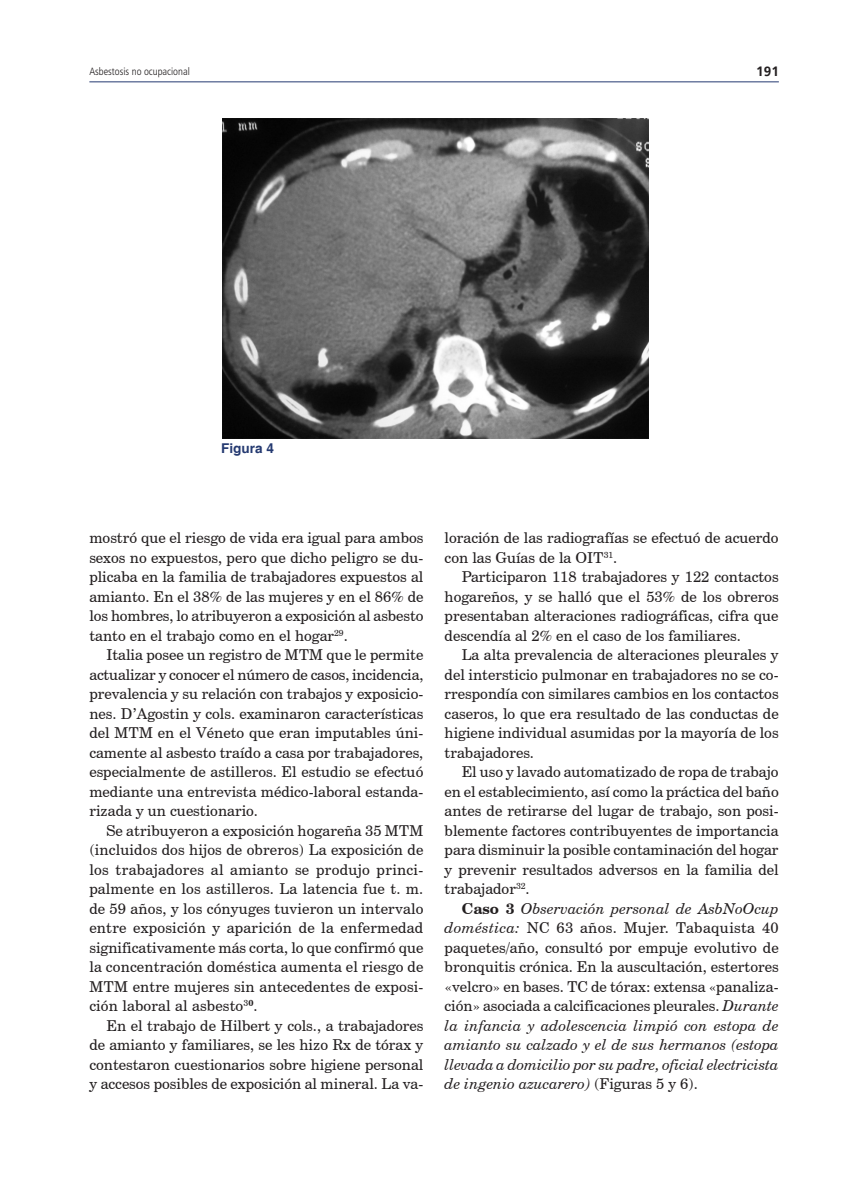
<style>
.page{position:relative;width:851px;height:1191px;background:#fff}
.page>*{position:absolute;margin:0;border:0;box-sizing:border-box;transform-origin:0 0}
.texto{font:15px/19.5px "Century Schoolbook BT";color:#231f20;text-align:justify}
.epigrafe{font:700 13.5px "Helvetica";color:#253a71}
.t1{font:700 13.5px "Frutiger";color:#231f20}
.t2{font:300 condensed 10.5px "Frutiger LT Std";color:#231f20}
.s1{font-weight:700}
.s2{font-style:italic}
</style>
<div class="page">
<hr style="left:89px;top:81px;width:689px;height:1px;background:#253a71">
<img style="left:223px;top:119px;width:425px;height:319px">
<p class="t2" style="left:89px;top:66px;width:102px">Asbestosis no ocupacional</p>
<p class="t1" style="left:756px;top:63px;width:24px">191</p>
<p class="epigrafe" style="left:221px;top:440px;width:54px">Figura 4</p>
<p class="texto" style="left:89px;top:528px;width:335px">mostró que el riesgo de vida era igual para ambos sexos no expuestos, pero que dicho peligro se du&shy;plicaba en la familia de trabajadores expuestos al amianto. En el 38% de las mujeres y en el 86% de los hombres, lo atribuyeron a exposición al asbesto tanto en el trabajo como en el hogar<sup>29</sup>.</p>
<p class="texto" style="left:89px;top:645px;width:335px;text-indent:17px">Italia posee un registro de MTM que le permite actualizar y conocer el número de casos, incidencia, prevalencia y su relación con trabajos y exposicio&shy;nes. D’Agostin y cols. examinaron características del MTM en el Véneto que eran imputables úni&shy;camente al asbesto traído a casa por trabajadores, especialmente de astilleros. El estudio se efectuó mediante una entrevista médico-laboral estanda&shy;rizada y un cuestionario.</p>
<p class="texto" style="left:89px;top:820px;width:335px;text-indent:17px">Se atribuyeron a exposición hogareña 35 MTM (incluidos dos hijos de obreros) La exposición de los trabajadores al amianto se produjo princi&shy;palmente en los astilleros. La latencia fue t. m. de 59 años, y los cónyuges tuvieron un intervalo entre exposición y aparición de la enfermedad significativamente más corta, lo que confirmó que la concentración doméstica aumenta el riesgo de MTM entre mujeres sin antecedentes de exposi&shy;ción laboral al asbesto<sup>3</sup><sup>0</sup>.</p>
<p class="texto" style="left:89px;top:1015px;width:335px;text-indent:17px">En el trabajo de Hilbert y cols., a trabajadores de amianto y familiares, se les hizo Rx de tórax y contestaron cuestionarios sobre higiene personal y accesos posibles de exposición al mineral. La va-</p>
<p class="texto" style="left:444px;top:528px;width:335px">loración de las radiografías se efectuó de acuerdo con las Guías de la OIT<sup>31</sup>.</p>
<p class="texto" style="left:444px;top:567px;width:335px;text-indent:17px">Participaron 118 trabajadores y 122 contactos hogareños, y se halló que el 53% de los obreros presentaban alteraciones radiográficas, cifra que descendía al 2% en el caso de los familiares.</p>
<p class="texto" style="left:444px;top:645px;width:335px;text-indent:17px">La alta prevalencia de alteraciones pleurales y del intersticio pulmonar en trabajadores no se co&shy;rrespondía con similares cambios en los contactos caseros, lo que era resultado de las conductas de higiene individual asumidas por la mayoría de los trabajadores.</p>
<p class="texto" style="left:444px;top:762px;width:335px;text-indent:17px">El uso y lavado automatizado de ropa de trabajo en el establecimiento, así como la práctica del baño antes de retirarse del lugar de trabajo, son posi&shy;blemente factores contribuyentes de importancia para disminuir la posible contaminación del hogar y prevenir resultados adversos en la familia del trabajador<sup>32</sup>.</p>
<p class="texto" style="left:444px;top:898px;width:335px;text-indent:17px"><span class="s1">Caso 3</span> <span class="s2">Observación personal de AsbNoOcup doméstica:</span> NC 63 años. Mujer. Tabaquista 40 paquetes/año, consultó por empuje evolutivo de bronquitis crónica. En la auscultación, estertores «velcro» en bases. TC de tórax: extensa «panaliza&shy;ción» asociada a calcificaciones pleurales. <span class="s2">Durante la infancia y adolescencia limpió con estopa de amianto su calzado y el de sus hermanos (estopa llevada a domicilio por su padre, oficial electricista de ingenio azucarero)</span> (Figuras 5 y 6).</p>
</div>
